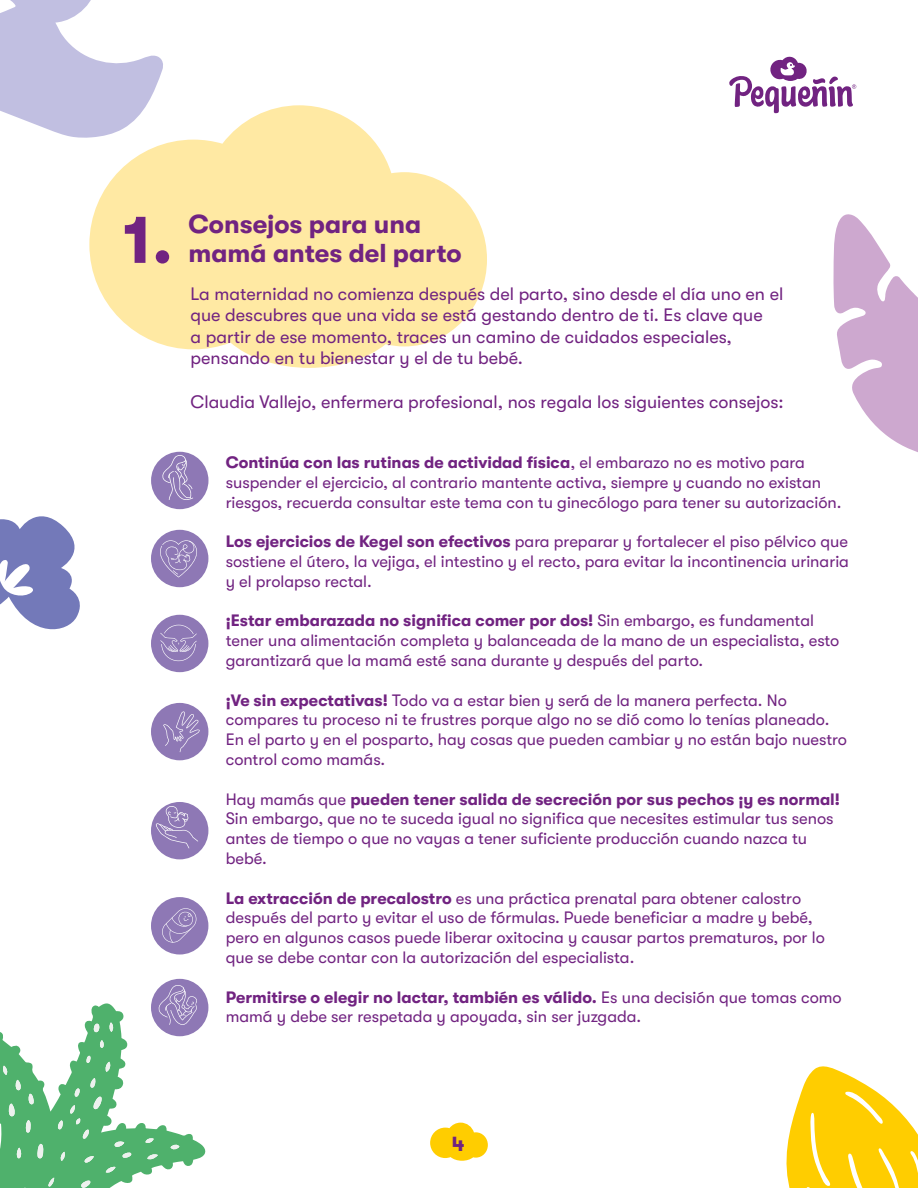
<style>
.page{position:relative;width:918px;height:1188px;background:#fff}
.page>*{position:absolute;margin:0;border:0;box-sizing:border-box;transform-origin:0 0}
.t1{font:700 67.65px "GT Walsheim Pro";color:#712381}
.t2{font:700 25.95px "GT Walsheim Pro";color:#712381}
.t3{font:700 21px "GT Walsheim Pro";color:#712381}
.t4{font:18px/21.6px "GT Walsheim Pro";color:#712381}
.t5{font:16.5px/19.8px "GT Walsheim Pro";color:#712381}
.s1{font-weight:700}
</style>
<div class="page">
<svg style="left:0;top:516px;width:80px;height:114px"></svg>
<div style="left:151px;top:530px;width:57px;height:57px;background:#8e78b5;border-radius:50%"></div>
<div style="left:151px;top:452px;width:57px;height:57px;background:#8e78b5;border-radius:50%"></div>
<div style="left:151px;top:615px;width:57px;height:57px;background:#8e78b5;border-radius:50%"></div>
<div style="left:151px;top:703px;width:57px;height:57px;background:#8e78b5;border-radius:50%"></div>
<div style="left:151px;top:802px;width:57px;height:57px;background:#8e78b5;border-radius:50%"></div>
<div style="left:151px;top:897px;width:57px;height:58px;background:#8e78b5;border-radius:50%"></div>
<div style="left:151px;top:979px;width:57px;height:57px;background:#8e78b5;border-radius:50%"></div>
<svg style="left:729px;top:56px;width:127px;height:57px"></svg>
<svg style="left:0;top:0;width:163px;height:138px"></svg>
<svg style="left:786px;top:1066px;width:132px;height:122px"></svg>
<svg style="left:89px;top:105px;width:398px;height:263px;fill:#ffe9a3"></svg>
<svg style="left:833px;top:214px;width:85px;height:238px"></svg>
<svg style="left:162px;top:455px;width:31px;height:45px"></svg>
<svg style="left:160px;top:540px;width:37px;height:37px"></svg>
<svg style="left:160px;top:625px;width:37px;height:36px"></svg>
<svg style="left:163px;top:711px;width:37px;height:41px"></svg>
<svg style="left:156px;top:806px;width:42px;height:42px"></svg>
<svg style="left:162px;top:908px;width:35px;height:35px"></svg>
<svg style="left:0;top:985px;width:207px;height:203px"></svg>
<svg style="left:430px;top:1123px;width:58px;height:38px"></svg>
<h1 class="t1" style="left:123px;top:202px;width:52px">1.</h1>
<h2 class="t2" style="left:188px;top:210px;width:234px">Consejos para una</h2>
<h2 class="t2" style="left:188px;top:238px;width:275px">mamá antes del parto</h2>
<p class="t4" style="left:191px;top:283px;width:594px">La maternidad no comienza después del parto, sino desde el día uno en el que descubres que una vida se está gestando dentro de ti. Es clave que<br>a partir de ese momento, traces un camino de cuidados especiales, pensando en tu bienestar y el de tu bebé.</p>
<p class="t4" style="left:191px;top:391px;width:595px">Claudia Vallejo, enfermera profesional, nos regala los siguientes consejos:</p>
<p class="t5" style="left:226px;top:452px;width:617px"><span class="s1">Continúa con las rutinas de actividad física</span>, el embarazo no es motivo para suspender el ejercicio, al contrario mantente activa, siempre y cuando no existan riesgos, recuerda consultar este tema con tu ginecólogo para tener su autorización.</p>
<p class="t5" style="left:226px;top:532px;width:625px;text-align:justify"><span class="s1">Los ejercicios de Kegel son efectivos</span> para preparar y fortalecer el piso pélvico que sostiene el útero, la vejiga, el intestino y el recto, para evitar la incontinencia urinaria y el prolapso rectal.</p>
<p class="t5" style="left:226px;top:611px;width:615px"><span class="s1">¡Estar embarazada no significa comer por dos!</span> Sin embargo, es fundamental tener una alimentación completa y balanceada de la mano de un especialista, esto garantizará que la mamá esté sana durante y después del parto.</p>
<p class="t5" style="left:226px;top:690px;width:623px"><span class="s1">¡Ve sin expectativas!</span> Todo va a estar bien y será de la manera perfecta. No compares tu proceso ni te frustres porque algo no se dió como lo tenías planeado.<br>En el parto y en el posparto, hay cosas que pueden cambiar y no están bajo nuestro control como mamás.</p>
<p class="t5" style="left:226px;top:789px;width:616px">Hay mamás que <span class="s1">pueden tener salida de secreción por sus pechos ¡y es normal!<br></span>Sin embargo, que no te suceda igual no significa que necesites estimular tus senos antes de tiempo o que no vayas a tener suficiente producción cuando nazca tu bebé.</p>
<p class="t5" style="left:226px;top:888px;width:601px"><span class="s1">La extracción de precalostro</span> es una práctica prenatal para obtener calostro después del parto y evitar el uso de fórmulas. Puede beneficiar a madre y bebé, pero en algunos casos puede liberar oxitocina y causar partos prematuros, por lo que se debe contar con la autorización del especialista.</p>
<p class="t5" style="left:226px;top:987px;width:618px"><span class="s1">Permitirse o elegir no lactar, también es válido.</span> Es una decisión que tomas como mamá y debe ser respetada y apoyada, sin ser juzgada.</p>
<p class="t3" style="left:452px;top:1132px;width:14px">4</p>
</div>
